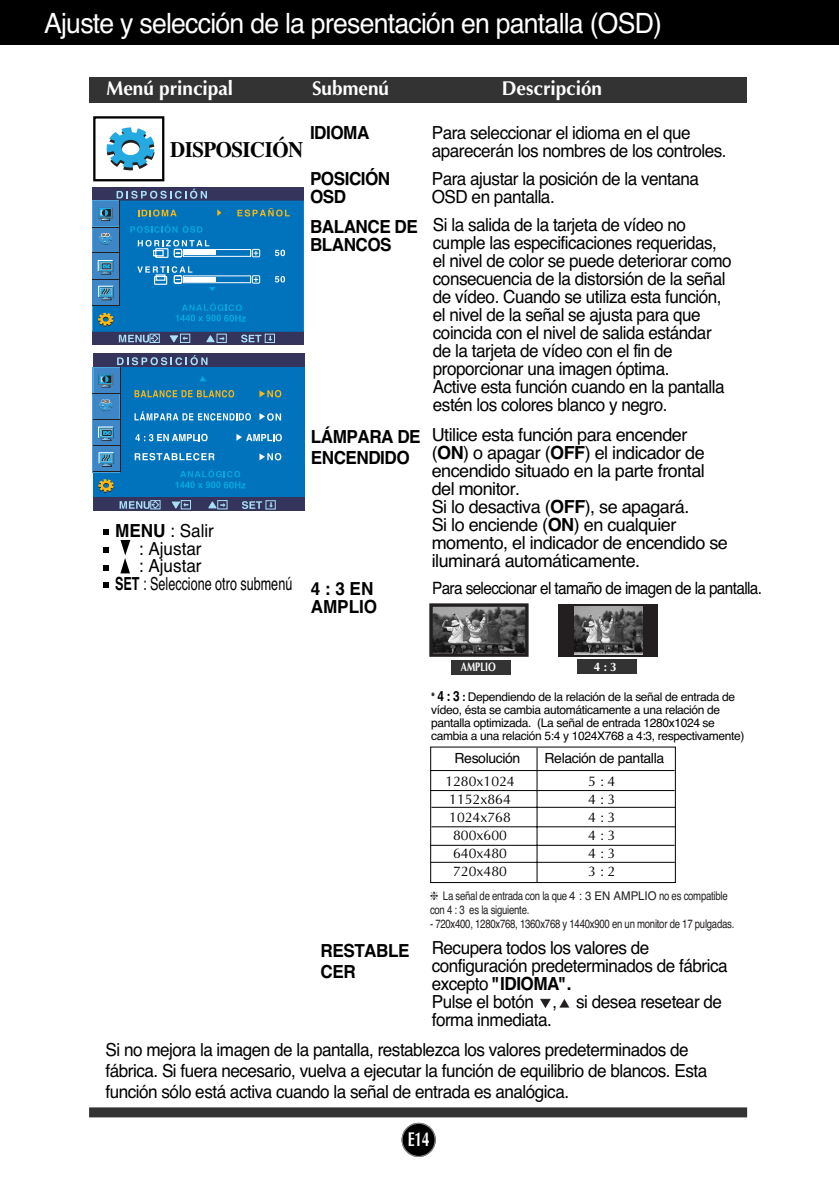
<style>
.page{position:relative;width:839px;height:1189px;background:#fff}
.page>*{position:absolute;margin:0;border:0;box-sizing:border-box;transform-origin:0 0}
.t1{font:28px "Helvetica";letter-spacing:-.03em;color:#fff;scale:.95 1}
.t2{font:700 22px "Times";letter-spacing:-.025em;color:#000;scale:.95 1}
.t3{font:700 20px "Optima";color:#fff;scale:.95 1}
.t4{font:700 20px "Optima";color:#fff;scale:.7 1}
.t5{font:18px/18px "Helvetica";letter-spacing:-.03em;color:#000;scale:.95 1}
.t6{font:18px/18px "Helvetica";letter-spacing:-.03em;color:#000}
.t7{font:700 18px/18px "Helvetica";letter-spacing:-.03em;color:#000;scale:.95 1}
.t8{font:18px "Helvetica";color:#000;scale:.7 1}
.t9{font:18px "Helvetica";color:#000;scale:.95 1}
.t10{font:700 18px/18px "Helvetica";color:#000;scale:.95 1}
.t11{font:17px "Helvetica";letter-spacing:-.04em;color:#000;scale:.9 1}
.t12{font:14px/18px "Optima";color:#000}
.t13{font:14px "Helvetica";letter-spacing:-.025em;color:#000}
.t14{font:700 12.4px "Optima";color:#fff;scale:.75 1}
.t15{font:700 12.4px "Optima";color:#fff;scale:.95 1}
.t16{font:12px/13px "Helvetica";letter-spacing:-.03em;color:#000}
.t17{font:12px/14px "Helvetica";letter-spacing:-.025em;color:#231f20;scale:.8 1}
.s1{font-weight:700}
.s2{font-weight:700;font-size:14px}
</style>
<div class="page">
<div style="left:402px;top:1123px;width:34px;height:34px;border:1px solid #808080;border-radius:50%"></div>
<div style="left:402px;top:1124px;width:32px;height:32px;background:#000;border-radius:50%"></div>
<div style="left:401px;top:1123px;width:34px;height:34px;border:1px solid #808080;border-radius:50%"></div>
<div style="left:0;top:0;width:839px;height:45px;background:#000"></div>
<div style="left:89px;top:1107px;width:658px;height:10px;background:#333"></div>
<div style="left:89px;top:77px;width:658px;height:26px;background:#333"></div>
<svg style="left:103px;top:582px;width:5px;height:6px"></svg>
<svg style="left:103px;top:565px;width:5px;height:5px"></svg>
<svg style="left:103px;top:547px;width:5px;height:6px"></svg>
<svg style="left:103px;top:529px;width:5px;height:6px"></svg>
<svg style="left:120px;top:540px;width:10px;height:33px"></svg>
<div style="left:92px;top:187px;width:212px;height:14px;background:#34345c"></div>
<div style="left:92px;top:331px;width:212px;height:14px;background:#34345c"></div>
<svg style="left:92px;top:189px;width:212px;height:154px;background:#1c75b2"></svg>
<div style="left:93px;top:367px;width:211px;height:131px;background:#0073bc"></div>
<div style="left:93px;top:354px;width:211px;height:13px;background:#34345c"></div>
<div style="left:93px;top:498px;width:211px;height:13px;background:#34345c"></div>
<svg style="left:93px;top:411px;width:27px;height:8px"></svg>
<div style="left:93px;top:394px;width:26px;height:24px;background:#3f86c7"></div>
<svg style="left:93px;top:419px;width:27px;height:26px"></svg>
<svg style="left:93px;top:446px;width:27px;height:26px"></svg>
<svg style="left:93px;top:367px;width:27px;height:26px"></svg>
<div style="left:93px;top:368px;width:26px;height:25px;background:#3f86c7"></div>
<svg style="left:93px;top:393px;width:27px;height:18px"></svg>
<svg style="left:98px;top:374px;width:15px;height:13px"></svg>
<svg style="left:93px;top:472px;width:27px;height:1px"></svg>
<hr style="left:120px;top:367px;width:1px;height:104px;background:#231f20">
<hr style="left:120px;top:368px;width:1px;height:104px;background:#231f20">
<svg style="left:93px;top:419px;width:27px;height:1px"></svg>
<svg style="left:93px;top:427px;width:27px;height:20px"></svg>
<svg style="left:99px;top:453px;width:15px;height:13px"></svg>
<svg style="left:98px;top:479px;width:16px;height:14px"></svg>
<svg style="left:200px;top:376px;width:6px;height:5px"></svg>
<svg style="left:117px;top:355px;width:90px;height:10px"></svg>
<svg style="left:134px;top:390px;width:100px;height:7px"></svg>
<svg style="left:259px;top:390px;width:22px;height:7px"></svg>
<svg style="left:259px;top:413px;width:22px;height:8px"></svg>
<svg style="left:259px;top:453px;width:22px;height:7px"></svg>
<svg style="left:134px;top:411px;width:117px;height:9px"></svg>
<svg style="left:135px;top:453px;width:79px;height:7px"></svg>
<svg style="left:242px;top:501px;width:20px;height:8px"></svg>
<svg style="left:269px;top:502px;width:4px;height:5px"></svg>
<div style="left:266px;top:500px;width:9px;height:9px;border:1px solid #aae0f9"></div>
<svg style="left:120px;top:500px;width:107px;height:9px"></svg>
<svg style="left:175px;top:469px;width:71px;height:19px"></svg>
<svg style="left:135px;top:434px;width:73px;height:7px"></svg>
<svg style="left:236px;top:434px;width:46px;height:7px"></svg>
<svg style="left:559px;top:999px;width:10px;height:8px"></svg>
<svg style="left:540px;top:998px;width:10px;height:10px"></svg>
<svg style="left:106px;top:127px;width:48px;height:43px"></svg>
<div style="left:93px;top:116px;width:71px;height:65px;border:2px solid #000"></div>
<img style="left:433px;top:607px;width:91px;height:46px">
<div style="left:429px;top:603px;width:99px;height:54px;border:3px solid #231f20"></div>
<div style="left:559px;top:604px;width:99px;height:52px;background:#231f20"></div>
<img style="left:574px;top:607px;width:68px;height:47px">
<div style="left:451px;top:659px;width:60px;height:15px;background:#333"></div>
<div style="left:577px;top:659px;width:60px;height:15px;background:#333"></div>
<div style="left:430px;top:746px;width:246px;height:137px;border:1px solid #000"></div>
<hr style="left:430px;top:770px;width:244px;height:1px;background:#000">
<hr style="left:430px;top:790px;width:244px;height:1px;background:#000">
<hr style="left:431px;top:807px;width:244px;height:1px;background:#000">
<hr style="left:431px;top:826px;width:244px;height:1px;background:#000">
<hr style="left:430px;top:845px;width:244px;height:1px;background:#000">
<hr style="left:431px;top:862px;width:244px;height:1px;background:#000">
<hr style="left:536px;top:748px;width:1px;height:135px;background:#000">
<h1 class="t1" style="left:44px;top:13px;width:652px">Ajuste y selección de la presentación en pantalla (OSD)</h1>
<p class="t3" style="left:106px;top:80px;width:135px">Menú principal</p>
<p class="t3" style="left:312px;top:80px;width:83px">Submenú</p>
<p class="t3" style="left:502px;top:80px;width:107px">Descripción</p>
<p class="t2" style="left:170px;top:142px;width:141px">DISPOSICIÓN</p>
<p class="t7" style="left:310px;top:125px;width:64px">IDIOMA</p>
<p class="t7" style="left:310px;top:171px;width:86px">POSICIÓN<br>OSD</p>
<p class="t7" style="left:310px;top:219px;width:115px">BALANCE DE<br>BLANCOS</p>
<p class="t5" style="left:432px;top:125px;width:312px">Para seleccionar el idioma en el que aparecerán los nombres de los controles.</p>
<p class="t5" style="left:432px;top:171px;width:283px">Para ajustar la posición de la ventana<br>OSD en pantalla.</p>
<p class="t5" style="left:433px;top:218px;width:316px">Si la salida de la tarjeta de vídeo no cumple las especificaciones requeridas, el nivel de color se puede deteriorar como consecuencia de la distorsión de la señal de vídeo. Cuando se utiliza esta función, el nivel de la señal se ajusta para que coincida con el nivel de salida estándar de la tarjeta de vídeo con el fin de proporcionar una imagen óptima.<br>Active esta función cuando en la pantalla estén los colores blanco y negro.</p>
<p class="t5" style="left:115px;top:523px;width:105px"><span class="s1">MENU</span> : Salir</p>
<p class="t9" style="left:139px;top:542px;width:67px">: Ajustar</p>
<p class="t9" style="left:139px;top:559px;width:67px">: Ajustar</p>
<p class="t8" style="left:115px;top:577px;width:255px"><span class="s1">SET</span> : Seleccione otro submenú</p>
<p class="t7" style="left:311px;top:428px;width:117px;line-height:20.8px">LÁMPARA DE<br>ENCENDIDO</p>
<p class="t6" style="left:432px;top:427px;width:298px">Utilice esta función para encender (<span class="s1">ON</span>) o apagar (<span class="s1">OFF</span>) el indicador de encendido situado en la parte frontal del monitor.<br>Si lo desactiva (<span class="s1">OFF</span>), se apagará.<br>Si lo enciende (<span class="s1">ON</span>) en cualquier momento, el indicador de encendido se iluminará automáticamente.</p>
<p class="t10" style="left:311px;top:581px;width:71px">4 : 3 EN<br>AMPLIO</p>
<p class="t11" style="left:432px;top:581px;width:368px">Para seleccionar el tamaño de imagen de la pantalla.</p>
<p class="t7" style="left:320px;top:941px;width:95px;line-height:21px">RESTABLE<br>CER</p>
<p class="t14" style="left:461px;top:662px;width:48px">AMPLIO</p>
<p class="t15" style="left:594px;top:662px;width:25px">4 : 3</p>
<p class="t16" style="left:431px;top:691px;width:315px"><span class="s1">*</span> <span class="s2">4 : 3</span> <span class="s1">:</span> Dependiendo de la relación de la señal de entrada de vídeo, ésta se cambia automáticamente a una relación de pantalla optimizada. (La señal de entrada 1280x1024 se cambia a una relación 5:4 y 1024X768 a 4:3, respectivamente)</p>
<p class="t13" style="left:454px;top:753px;width:67px">Resolución</p>
<p class="t13" style="left:544px;top:753px;width:121px">Relación de pantalla</p>
<p class="t12" style="left:445px;top:774px;width:71px">1280x1024<br>1152x864<br>1024x768<br>800x600<br>640x480<br>720x480</p>
<p class="t12" style="left:588px;top:774px;width:29px;text-align:justify">5 : 4<br>4 : 3<br>4 : 3<br>4 : 3<br>4 : 3<br>3 : 2</p>
<p class="t17" style="left:430px;top:890px;width:373px">❈ La señal de entrada con la que 4 : 3 EN AMPLIO no es compatible con 4 : 3 es la siguiente.</p>
<p class="t17" style="left:430px;top:918px;width:382px">- 720x400, 1280x768, 1360x768 y 1440x900 en un monitor de 17 pulgadas.</p>
<p class="t5" style="left:432px;top:941px;width:313px">Recupera todos los valores de configuración predeterminados de fábrica excepto <span class="s1">"IDIOMA".<br></span>Pulse el botón , si desea resetear de forma inmediata.</p>
<p class="t5" style="left:105px;top:1041px;width:635px;line-height:21px">Si no mejora la imagen de la pantalla, restablezca los valores predeterminados de fábrica. Si fuera necesario, vuelva a ejecutar la función de equilibrio de blancos. Esta función sólo está activa cuando la señal de entrada es analógica.</p>
<p class="t4" style="left:407px;top:1131px;width:33px">E14</p>
</div>
